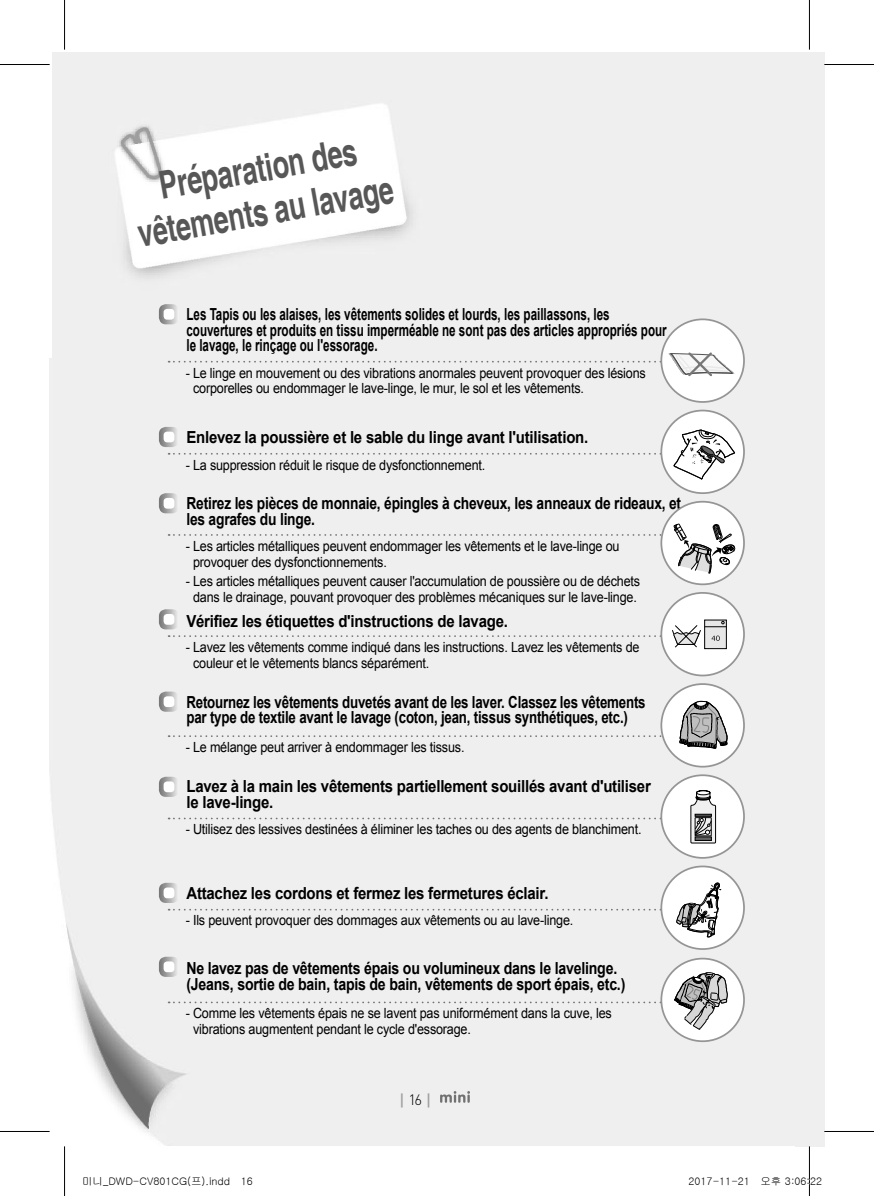
<style>
.page{position:relative;width:874px;height:1196px;background:#fff}
.page>*{position:absolute;margin:0;border:0;box-sizing:border-box;transform-origin:0 0}
.본대{font:700 38.5px "Helvetica";color:#575757;scale:.7 1}
.정규{font:700 16.62px/15.8px "Arial";letter-spacing:-.015em;color:#000;scale:.9 1}
.정규-2{font:700 16.62px/15.8px "Arial";letter-spacing:-.015em;color:#000;scale:.7 1}
.정규-3{font:700 16.62px/15.8px "Arial";letter-spacing:-.015em;color:#000;scale:.8 1}
.정규-4{font:700 16.62px/15.8px "Arial";letter-spacing:-.015em;color:#000;scale:.85 1}
.정규-5{font:700 16.62px/15.8px "Arial";letter-spacing:-.015em;color:#000;scale:.83 1}
.정규-6{font:700 14.88px "Caviar Dreams";color:#9f9f9f}
.정규-7{font:14px/15.8px "Arial";letter-spacing:-.015em;color:#000;scale:.9 1}
.t1{font:10.5px "Gulim";color:#000}
.s1{font-family:"DIN Pro";font-weight:300;color:#000}
</style>
<div class="page">
<div style="left:50px;top:359px;width:773px;height:787px;background:#efefef"></div>
<svg style="left:159px;top:304px;width:20px;height:20px"></svg>
<div style="left:163px;top:309px;width:11px;height:11px;background:#fff;border-radius:4px"></div>
<div style="left:661px;top:319px;width:82px;height:83px;background:#fff;border-radius:50%"></div>
<svg style="left:168px;top:350px;width:565px;height:28px"></svg>
<div style="left:660px;top:318px;width:84px;height:85px;border:2px solid #959595;border-radius:50%"></div>
<div style="left:661px;top:410px;width:82px;height:83px;background:#fff;border-radius:50%"></div>
<svg style="left:159px;top:427px;width:575px;height:52px"></svg>
<div style="left:660px;top:409px;width:84px;height:85px;border:2px solid #959595;border-radius:50%"></div>
<svg style="left:159px;top:493px;width:20px;height:20px"></svg>
<div style="left:163px;top:498px;width:11px;height:10px;background:#fff;border-radius:4px"></div>
<div style="left:661px;top:502px;width:82px;height:82px;background:#fff;border-radius:50%"></div>
<svg style="left:168px;top:524px;width:566px;height:49px"></svg>
<div style="left:660px;top:501px;width:84px;height:84px;border:2px solid #959595;border-radius:50%"></div>
<div style="left:661px;top:593px;width:82px;height:82px;background:#fff;border-radius:50%"></div>
<svg style="left:704px;top:648px;width:22px;height:1px"></svg>
<svg style="left:159px;top:609px;width:567px;height:39px"></svg>
<div style="left:660px;top:592px;width:84px;height:84px;border:2px solid #959595;border-radius:50%"></div>
<div style="left:661px;top:684px;width:82px;height:82px;background:#fff;border-radius:50%"></div>
<svg style="left:159px;top:691px;width:568px;height:57px"></svg>
<div style="left:660px;top:683px;width:84px;height:84px;border:2px solid #959595;border-radius:50%"></div>
<div style="left:661px;top:775px;width:82px;height:83px;background:#fff;border-radius:50%"></div>
<svg style="left:159px;top:776px;width:556px;height:67px"></svg>
<div style="left:660px;top:774px;width:84px;height:84px;border:2px solid #959595;border-radius:50%"></div>
<div style="left:661px;top:866px;width:82px;height:83px;background:#fff;border-radius:50%"></div>
<svg style="left:159px;top:882px;width:562px;height:55px"></svg>
<div style="left:660px;top:865px;width:84px;height:85px;border:2px solid #959595;border-radius:50%"></div>
<div style="left:661px;top:958px;width:82px;height:83px;background:#fff;border-radius:50%"></div>
<svg style="left:159px;top:956px;width:568px;height:73px"></svg>
<div style="left:660px;top:957px;width:84px;height:85px;border:2px solid #959595;border-radius:50%"></div>
<svg style="left:440px;top:1091px;width:29px;height:11px"></svg>
<hr style="left:0;top:64px;width:50px;height:1px;background:#000">
<hr style="left:823px;top:64px;width:50px;height:1px;background:#000">
<hr style="left:0;top:1131px;width:50px;height:1px;background:#000">
<hr style="left:823px;top:1131px;width:50px;height:1px;background:#000">
<hr style="left:64px;top:0;width:1px;height:50px;background:#000">
<hr style="left:64px;top:1146px;width:1px;height:50px;background:#000">
<hr style="left:808px;top:0;width:1px;height:50px;background:#000">
<hr style="left:808px;top:1146px;width:1px;height:50px;background:#000">
<svg style="left:808px;top:1176px;width:2px;height:10px"></svg>
<p class="본대" style="left:155px;top:163px;width:287px;rotate:-10deg">Préparation des</p>
<p class="본대" style="left:134px;top:211px;width:371px;rotate:-10deg">vêtements au lavage</p>
<p class="정규-2" style="left:186px;top:306px;width:687px">Les Tapis ou les alaises, les vêtements solides et lourds, les paillassons, les couvertures et produits en tissu imperméable ne sont pas des articles appropriés pour le lavage, le rinçage ou l'essorage.</p>
<p class="정규-7" style="left:193px;top:365px;width:504px;text-indent:-7px">- Le linge en mouvement ou des vibrations anormales peuvent provoquer des lésions corporelles ou endommager le lave-linge, le mur, le sol et les vêtements.</p>
<p class="정규" style="left:186px;top:429px;width:448px">Enlevez la poussière et le sable du linge avant l'utilisation.</p>
<p class="정규-7" style="left:186px;top:457px;width:334px">- La suppression réduit le risque de dysfonctionnement.</p>
<p class="정규-5" style="left:186px;top:496px;width:597px">Retirez les pièces de monnaie, épingles à cheveux, les anneaux de rideaux, et les agrafes du linge.</p>
<p class="정규-7" style="left:193px;top:538px;width:475px;text-indent:-7px">- Les articles métalliques peuvent endommager les vêtements et le lave-linge ou provoquer des dysfonctionnements.</p>
<p class="정규-7" style="left:186px;top:573px;width:506px;text-align:center">- Les articles métalliques peuvent causer l'accumulation de poussière ou de déchets dans le drainage, pouvant provoquer des problèmes mécaniques sur le lave-linge.</p>
<p class="정규" style="left:186px;top:614px;width:358px">Vérifiez les étiquettes d'instructions de lavage.</p>
<p class="정규-7" style="left:193px;top:639px;width:497px;text-indent:-7px">- Lavez les vêtements comme indiqué dans les instructions. Lavez les vêtements de couleur et le vêtements blancs séparément.</p>
<p class="정규-3" style="left:186px;top:694px;width:575px">Retournez les vêtements duvetés avant de les laver. Classez les vêtements par type de textile avant le lavage (coton, jean, tissus synthétiques, etc.)</p>
<p class="정규-7" style="left:186px;top:739px;width:311px">- Le mélange peut arriver à endommager les tissus.</p>
<p class="정규" style="left:186px;top:779px;width:517px">Lavez à la main les vêtements partiellement souillés avant d'utiliser le lave-linge.</p>
<p class="정규-7" style="left:186px;top:821px;width:508px">- Utilisez des lessives destinées à éliminer les taches ou des agents de blanchiment.</p>
<p class="정규" style="left:186px;top:885px;width:403px">Attachez les cordons et fermez les fermetures éclair.</p>
<p class="정규-7" style="left:186px;top:912px;width:432px">- Ils peuvent provoquer des dommages aux vêtements ou au lave-linge.</p>
<p class="정규-4" style="left:186px;top:961px;width:517px">Ne lavez pas de vêtements épais ou volumineux dans le lavelinge. (Jeans, sortie de bain, tapis de bain, vêtements de sport épais, etc.)</p>
<p class="정규-7" style="left:193px;top:1005px;width:466px;text-indent:-7px">- Comme les vêtements épais ne se lavent pas uniformément dans la cuve, les vibrations augmentent pendant le cycle d'essorage.</p>
<p class="정규-6" style="left:400px;top:1090px;width:32px">| <span class="s1">16</span> |</p>
<p class="t1" style="left:82px;top:1176px;width:172px">미니_DWD-CV801CG(프).indd 16</p>
<p class="t1" style="left:688px;top:1176px;width:135px">2017-11-21 오후 3:06:22</p>
</div>
